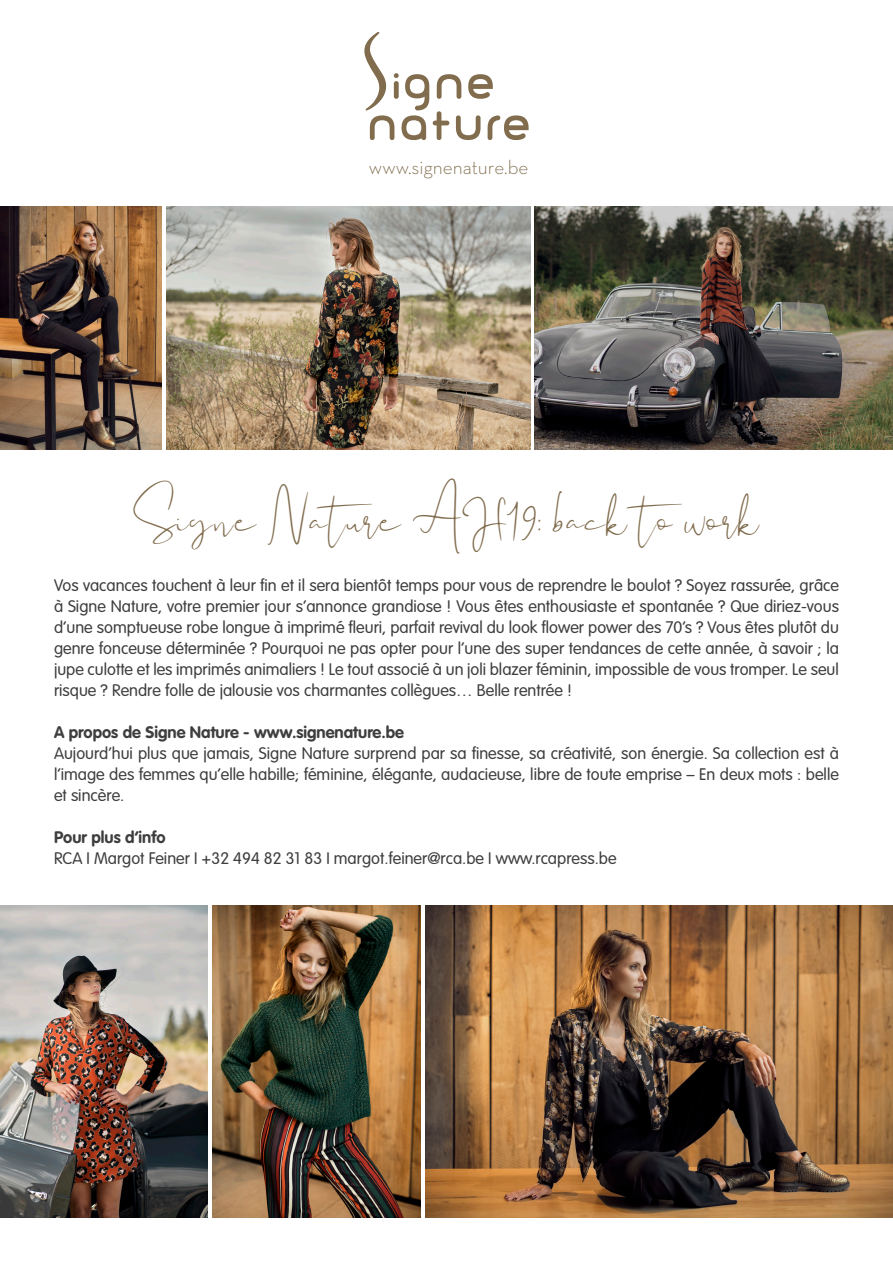
<style>
.page{position:relative;width:893px;height:1263px;background:#fff}
.page>*{position:absolute;margin:0;border:0;box-sizing:border-box;transform-origin:0 0}
.t1{font:27.75px "Audhistine";letter-spacing:.05em;color:#816d4e}
.t2{font:300 19.65px "Neutraface Text";color:#816d4e}
.t3{font:300 16.5px/21px "VAG Rounded Std";color:#3e3e3f;text-align:justify}
.t4{font:700 16.5px "VAG Rounded Std";color:#3e3e3f}
</style>
<div class="page">
<img style="left:0;top:207px;width:162px;height:242px">
<img style="left:166px;top:207px;width:364px;height:242px">
<img style="left:535px;top:207px;width:358px;height:242px">
<svg style="left:364px;top:32px;width:165px;height:108px"></svg>
<img style="left:0;top:906px;width:208px;height:312px">
<img style="left:425px;top:906px;width:468px;height:312px">
<img style="left:212px;top:906px;width:208px;height:312px">
<p class="t2" style="left:369px;top:155px;width:161px">www.signenature.be</p>
<p class="t1" style="left:134px;top:505px;width:626px">Signe Nature AH19: back to work</p>
<p class="t3" style="left:54px;top:576px;width:787px">Vos vacances touchent à leur fin et il sera bientôt temps pour vous de reprendre le boulot ? Soyez rassurée, grâce à Signe Nature, votre premier jour s’annonce grandiose ! Vous êtes enthousiaste et spontanée ? Que diriez-vous d’une somptueuse robe longue à imprimé fleuri, parfait revival du look flower power des 70’s ? Vous êtes plutôt du genre fonceuse déterminée ? Pourquoi ne pas opter pour l’une des super tendances de cette année, à savoir ; la jupe culotte et les imprimés animaliers ! Le tout associé à un joli blazer féminin, impossible de vous tromper. Le seul risque ? Rendre folle de jalousie vos charmantes collègues… Belle rentrée !</p>
<p class="t4" style="left:54px;top:723px;width:352px">A propos de Signe Nature - www.signenature.be</p>
<p class="t3" style="left:54px;top:744px;width:786px">Aujourd’hui plus que jamais, Signe Nature surprend par sa finesse, sa créativité, son énergie. Sa collection est à l’image des femmes qu’elle habille; féminine, élégante, audacieuse, libre de toute emprise – En deux mots : belle et sincère.</p>
<p class="t4" style="left:54px;top:828px;width:113px">Pour plus d’info</p>
<p class="t3" style="left:54px;top:849px;width:564px">RCA I Margot Feiner I +32 494 82 31 83 I margot.feiner@rca.be I www.rcapress.be</p>
</div>
